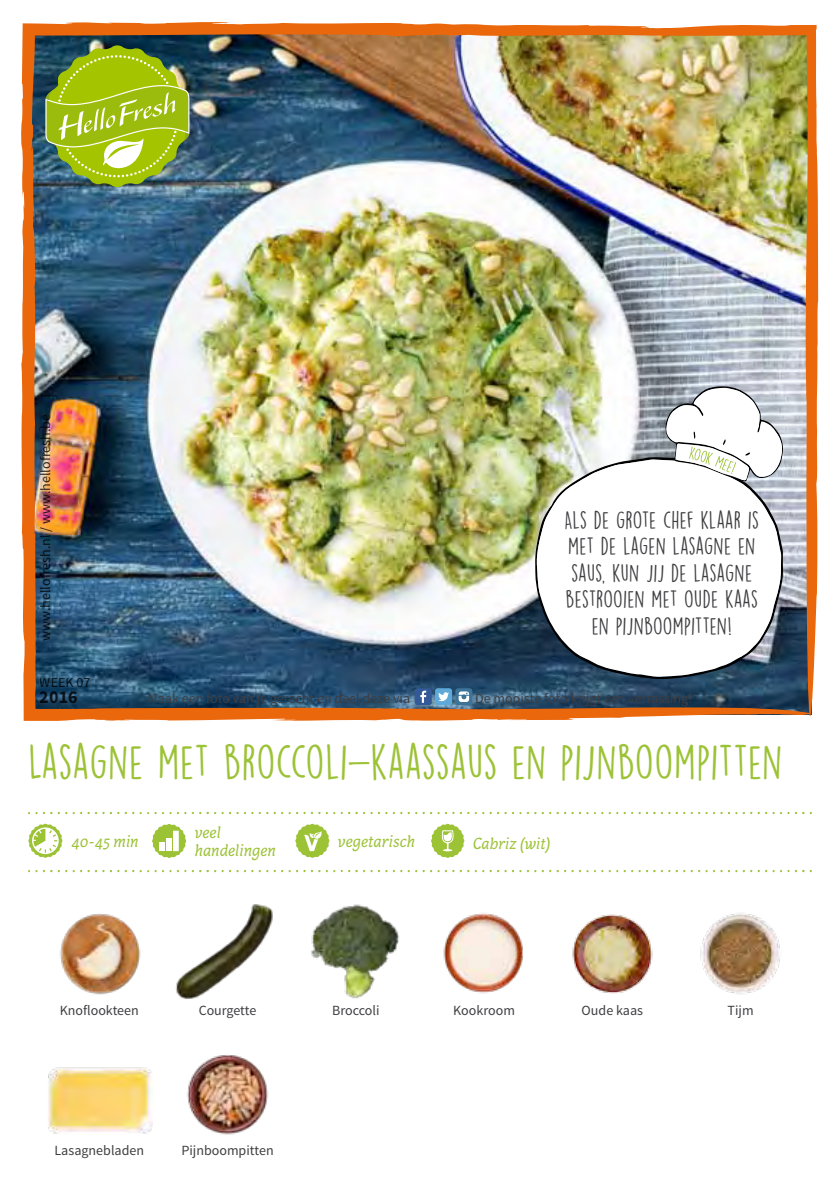
<style>
.page{position:relative;width:840px;height:1191px;background:#fff}
.page>*{position:absolute;margin:0;border:0;box-sizing:border-box;transform-origin:0 0}
.t1{font:44px "Lemon Yellow Sun";letter-spacing:-.01em;color:#9cc236}
.t2{font:22px/26.4px "Lemon Yellow Sun";letter-spacing:-.01em;color:#3e3d40;text-align:center}
.t3{font:700 18px "Source Sans Pro";color:#000}
.t4{font:italic 17px/18px "Capucine Basic";color:#9cc236}
.t5{font:italic 16.6px "Capucine Basic";color:#9cc236}
.t6{font:14px "Source Sans Pro";color:#3e3d40}
.t7{font:14px "Source Sans Pro";color:#000}
</style>
<div class="page">
<img style="left:48px;top:1067px;width:104px;height:67px">
<img style="left:187px;top:1055px;width:81px;height:80px">
<img style="left:443px;top:921px;width:80px;height:73px">
<img style="left:572px;top:921px;width:81px;height:73px">
<img style="left:700px;top:921px;width:80px;height:73px">
<img style="left:311px;top:921px;width:89px;height:78px">
<img style="left:176px;top:921px;width:97px;height:78px">
<img style="left:59px;top:921px;width:82px;height:74px">
<img style="left:21px;top:22px;width:796px;height:899px">
<svg style="left:430px;top:823px;width:34px;height:35px"></svg>
<svg style="left:28px;top:823px;width:35px;height:35px"></svg>
<svg style="left:152px;top:823px;width:34px;height:35px"></svg>
<div style="left:173px;top:831px;width:5px;height:20px;background:#fff"></div>
<svg style="left:295px;top:823px;width:34px;height:35px"></svg>
<p class="t7" style="left:37px;top:641px;width:228px;rotate:-90deg">www.hellofresh.nl / www.hellofresh.be</p>
<p class="t7" style="left:40px;top:674px;width:52px">WEEK 07</p>
<p class="t3" style="left:40px;top:685px;width:40px">2016</p>
<h2 class="t2" style="left:564px;top:506px;width:196px">ALS DE GROTE CHEF KLAAR IS<br>MET DE LAGEN LASAGNE EN<br>SAUS, KUN JIJ DE LASAGNE<br>BESTROOIEN MET OUDE KAAS<br>EN PIJNBOOMPITTEN!</h2>
<p class="t6" style="left:147px;top:690px;width:264px">Maak een foto van je gerecht en deel deze via</p>
<p class="t6" style="left:475px;top:690px;width:218px">De mooiste foto krijgt een verrassing!</p>
<h1 class="t1" style="left:28px;top:734px;width:755px">LASAGNE MET BROCCOLI-KAASSAUS EN PIJNBOOMPITTEN</h1>
<p class="t4" style="left:194px;top:824px;width:83px">veel handelingen</p>
<p class="t4" style="left:71px;top:833px;width:69px">40-45 min</p>
<p class="t5" style="left:472px;top:832px;width:79px">Cabriz (wit)</p>
<p class="t4" style="left:338px;top:833px;width:79px">vegetarisch</p>
<p class="t6" style="left:60px;top:1001px;width:81px">Knoflookteen</p>
<p class="t6" style="left:332px;top:1001px;width:49px">Broccoli</p>
<p class="t6" style="left:453px;top:1001px;width:63px">Kookroom</p>
<p class="t6" style="left:581px;top:1001px;width:63px">Oude kaas</p>
<p class="t6" style="left:198px;top:1001px;width:59px">Courgette</p>
<p class="t6" style="left:727px;top:1002px;width:28px">Tijm</p>
<p class="t6" style="left:54px;top:1141px;width:91px">Lasagnebladen</p>
<p class="t6" style="left:181px;top:1141px;width:94px">Pijnboompitten</p>
</div>
